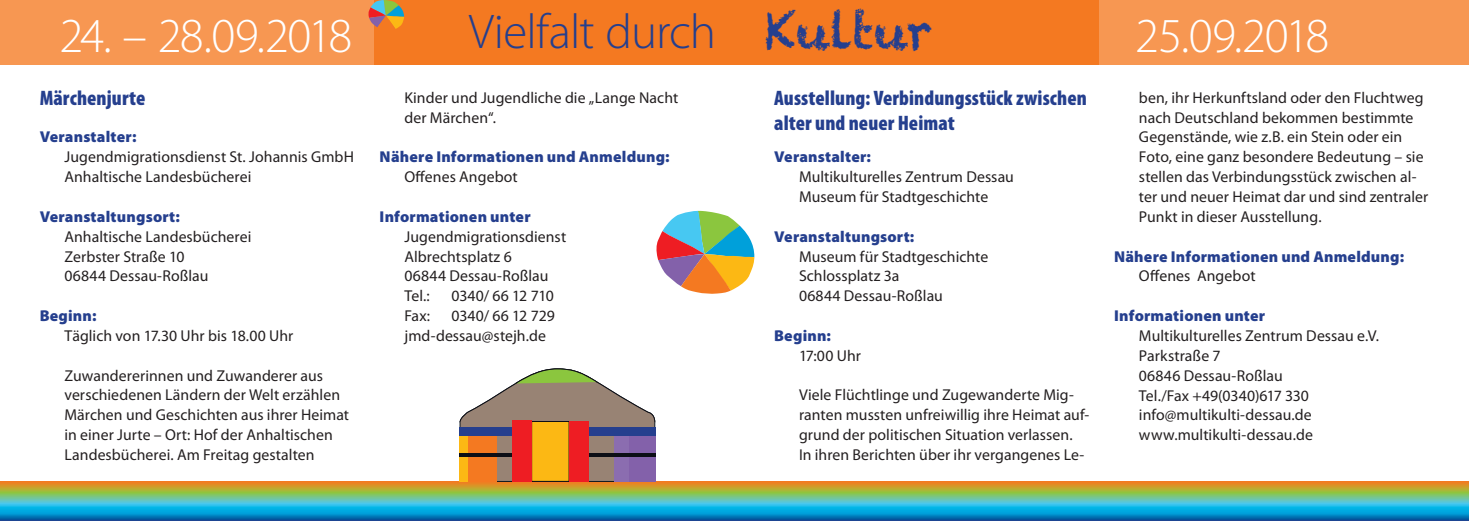
<style>
.page{position:relative;width:1469px;height:521px;background:#fff}
.page>*{position:absolute;margin:0;border:0;box-sizing:border-box;transform-origin:0 0}
.t1{font:300 49px "Myriad Pro";letter-spacing:-.035em;color:#fff}
.t2{font:300 49px "Myriad Pro";letter-spacing:-.015em;color:#253f8e}
.t3{font:900 condensed 21px/25.2px "Myriad Pro";letter-spacing:.005em;color:#253f8e}
.t4{font:15.75px/19.8px "Myriad Pro";letter-spacing:.005em;color:#231f20}
.t5{font:900 15.75px "Myriad Pro";letter-spacing:.01em;color:#253f8e}
.s1{font-family:"Chalkduster";font-weight:400}
</style>
<div class="page">
<svg style="left:0;top:481px;width:734px;height:40px;background:#5da591"></svg>
<svg style="left:734px;top:481px;width:734px;height:40px;background:#5ea591"></svg>
<div style="left:0;top:0;width:1468px;height:64px;background:#f79752"></div>
<div style="left:375px;top:0;width:724px;height:64px;background:#f47921"></div>
<svg style="left:368px;top:0;width:36px;height:30px"></svg>
<svg style="left:656px;top:211px;width:98px;height:83px"></svg>
<svg style="left:459px;top:368px;width:196px;height:114px"></svg>
<h1 class="t1" style="left:60px;top:6px;width:294px">24. – 28.09.2018</h1>
<h1 class="t2" style="left:469px;top:2px;width:465px">Vielfalt durch <span class="s1">Kultur</span></h1>
<h1 class="t1" style="left:1135px;top:6px;width:196px">25.09.2018</h1>
<h2 class="t3" style="left:40px;top:85px;width:107px">Märchenjurte</h2>
<p class="t5" style="left:40px;top:127px;width:98px">Veranstalter:</p>
<p class="t4" style="left:64px;top:147px;width:291px">Jugendmigrationsdienst St. Johannis GmbH<br>Anhaltische Landesbücherei</p>
<p class="t5" style="left:40px;top:206px;width:142px">Veranstaltungsort:</p>
<p class="t4" style="left:64px;top:226px;width:188px">Anhaltische Landesbücherei<br>Zerbster Straße 10<br>06844 Dessau-Roßlau</p>
<p class="t5" style="left:40px;top:305px;width:58px">Beginn:</p>
<p class="t4" style="left:64px;top:325px;width:230px">Täglich von 17.30 Uhr bis 18.00 Uhr</p>
<p class="t4" style="left:64px;top:365px;width:286px">Zuwandererinnen und Zuwanderer aus verschiedenen Ländern der Welt erzählen Märchen und Geschichten aus ihrer Heimat in einer Jurte – Ort: Hof der Anhaltischen Landesbücherei. Am Freitag gestalten</p>
<p class="t4" style="left:404px;top:87px;width:275px">Kinder und Jugendliche die „Lange Nacht der Märchen“.</p>
<p class="t5" style="left:379px;top:146px;width:291px">Nähere Informationen und Anmeldung:</p>
<p class="t4" style="left:404px;top:167px;width:115px">Offenes Angebot</p>
<p class="t5" style="left:379px;top:206px;width:153px">Informationen unter</p>
<p class="t4" style="left:404px;top:226px;width:163px">Jugendmigrationsdienst<br>Albrechtsplatz 6<br>06844 Dessau-Roßlau<br>Tel.:</p>
<p class="t4" style="left:451px;top:286px;width:104px">0340/ 66 12 710</p>
<p class="t4" style="left:404px;top:306px;width:152px;text-indent:47px">0340/ 66 12 729 jmd-dessau@stejh.de</p>
<p class="t4" style="left:404px;top:306px;width:27px">Fax:</p>
<h2 class="t3" style="left:774px;top:85px;width:314px">Ausstellung: Verbindungsstück zwischen alter und neuer Heimat</h2>
<p class="t5" style="left:774px;top:146px;width:98px">Veranstalter:</p>
<p class="t4" style="left:799px;top:167px;width:216px">Multikulturelles Zentrum Dessau<br>Museum für Stadtgeschichte</p>
<p class="t5" style="left:774px;top:226px;width:142px">Veranstaltungsort:</p>
<p class="t4" style="left:799px;top:246px;width:191px">Museum für Stadtgeschichte<br>Schlossplatz 3a<br>06844 Dessau-Roßlau</p>
<p class="t5" style="left:774px;top:325px;width:58px">Beginn:</p>
<p class="t4" style="left:799px;top:345px;width:63px">17:00 Uhr</p>
<p class="t4" style="left:799px;top:385px;width:292px">Viele Flüchtlinge und Zugewanderte Mig&shy;ranten mussten unfreiwillig ihre Heimat auf&shy;grund der politischen Situation verlassen.<br>In ihren Berichten über ihr vergangenes Le-</p>
<p class="t4" style="left:1138px;top:87px;width:291px">ben, ihr Herkunftsland oder den Fluchtweg nach Deutschland bekommen bestimmte Gegenstände, wie z.B. ein Stein oder ein Foto, eine ganz besondere Bedeutung – sie stellen das Verbindungsstück zwischen al&shy;ter und neuer Heimat dar und sind zentraler Punkt in dieser Ausstellung.</p>
<p class="t5" style="left:1114px;top:246px;width:291px">Nähere Informationen und Anmeldung:</p>
<p class="t4" style="left:1138px;top:266px;width:118px">Offenes Angebot</p>
<p class="t5" style="left:1114px;top:305px;width:153px">Informationen unter</p>
<p class="t4" style="left:1138px;top:325px;width:241px">Multikulturelles Zentrum Dessau e.V.<br>Parkstraße 7<br>06846 Dessau-Roßlau<br>Tel./Fax +49(0340)617 330 info@multikulti-dessau.de www.multikulti-dessau.de</p>
</div>
